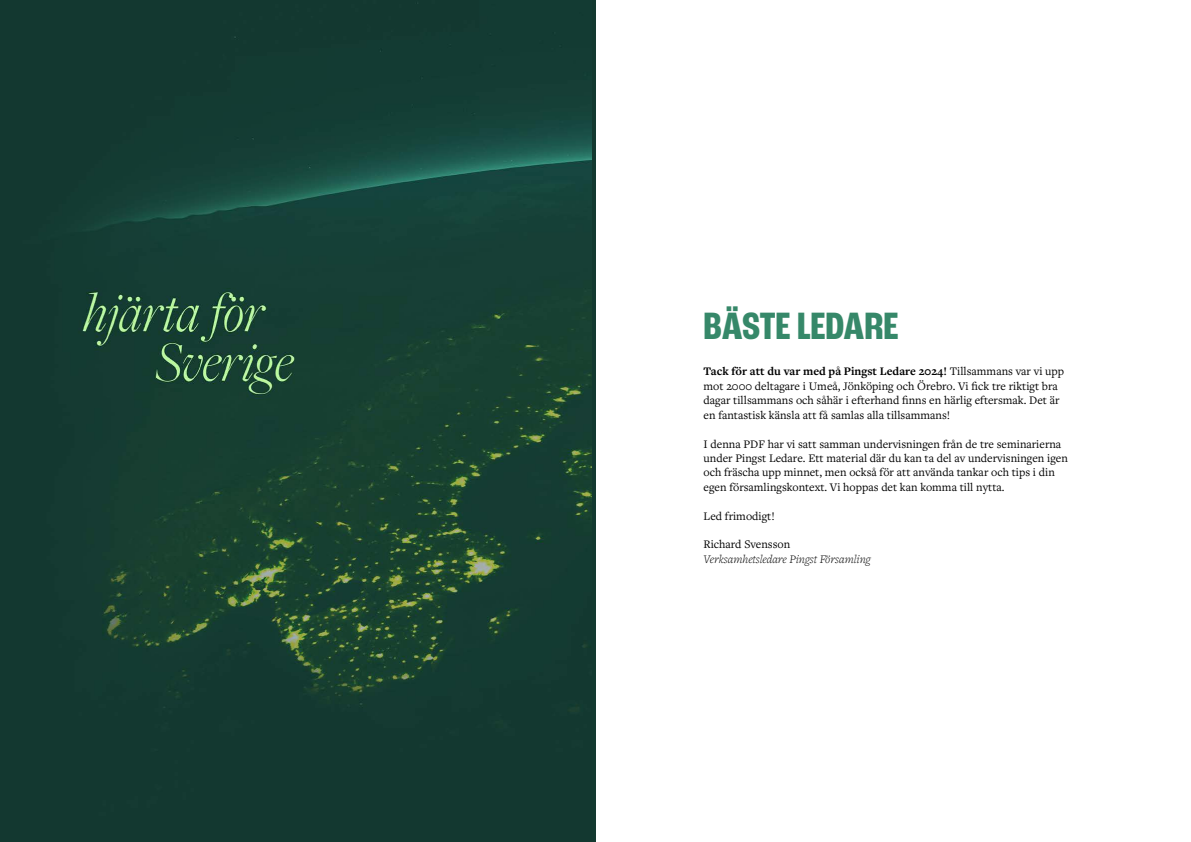
<style>
.page{position:relative;width:1191px;height:842px;background:#fff}
.page>*{position:absolute;margin:0;border:0;box-sizing:border-box;transform-origin:0 0}
.t1{font:700 condensed 40px "Roc Grotesk";color:#368869}
.t2{font:12px/14.4px "Freight Text Pro";color:#000}
.t3{font:italic 300 12px "Freight Text Pro";color:#000}
.s1{font-weight:700}
</style>
<div class="page">
<img style="left:0;top:0;width:591px;height:842px">
<h1 class="t1" style="left:703px;top:302px;width:196px">BÄSTE LEDARE</h1>
<p class="t2" style="left:703px;top:364px;width:362px"><span class="s1">Tack för att du var med på Pingst Ledare 2024!</span> Tillsammans var vi upp mot 2000 deltagare i Umeå, Jönköping och Örebro. Vi fick tre riktigt bra dagar tillsammans och såhär i efterhand finns en härlig eftersmak. Det är en fantastisk känsla att få samlas alla tillsammans!</p>
<p class="t2" style="left:703px;top:436px;width:366px">I denna PDF har vi satt samman undervisningen från de tre seminarierna under Pingst Ledare. Ett material där du kan ta del av undervisningen igen och fräscha upp minnet, men också för att använda tankar och tips i din egen församlingskontext. Vi hoppas det kan komma till nytta.</p>
<p class="t2" style="left:703px;top:508px;width:73px">Led frimodigt!</p>
<p class="t2" style="left:703px;top:537px;width:88px">Richard Svensson</p>
<p class="t3" style="left:703px;top:551px;width:169px">Verksamhetsledare Pingst Församling</p>
</div>
